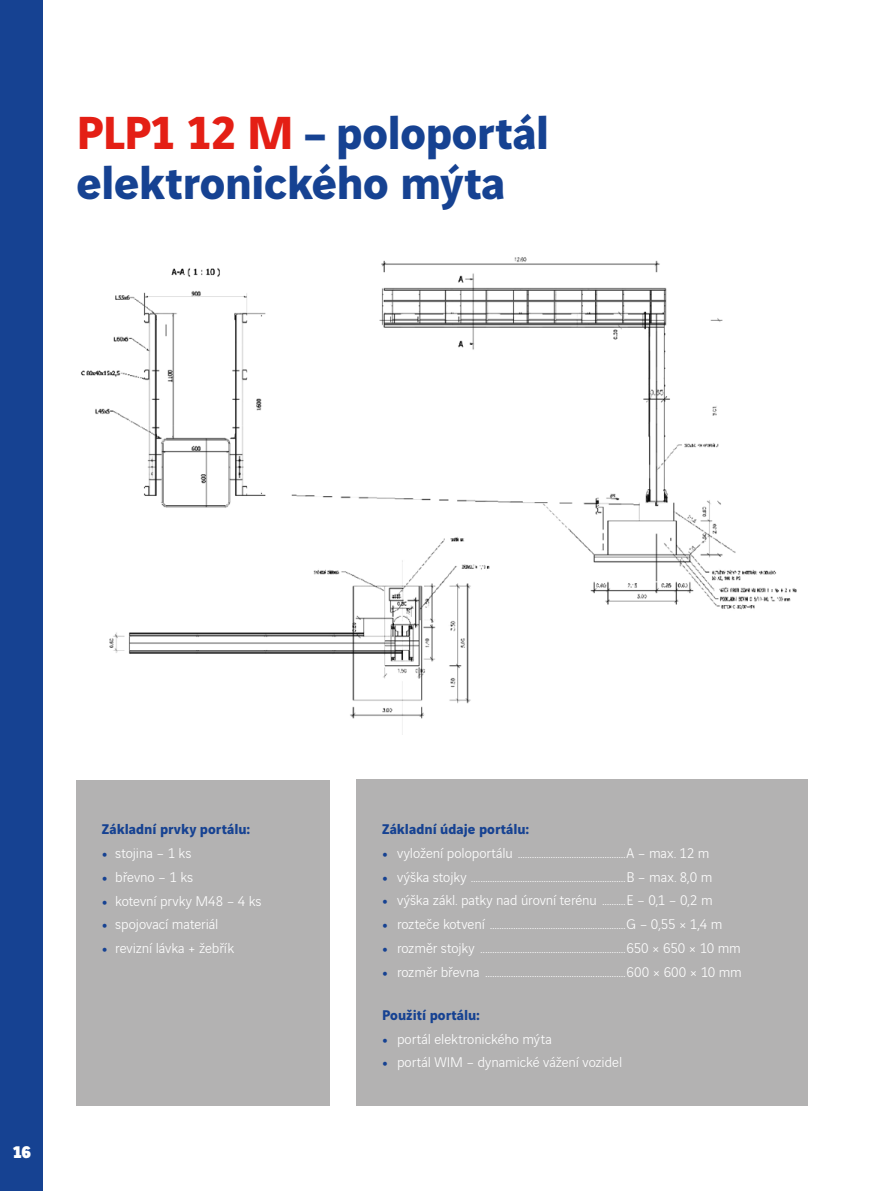
<style>
.page{position:relative;width:893px;height:1191px;background:#fff}
.page>*{position:absolute;margin:0;border:0;box-sizing:border-box;transform-origin:0 0}
.t1{font:700 49.5px/49.5px "Vinci Sans";letter-spacing:-.01em;color:#164292}
.t2{font:900 18px "Vinci Sans";color:#fff}
.t3{font:300 15px "Vinci Sans";letter-spacing:-.005em;color:#fff}
.t4{font:700 15px "Vinci Sans";color:#164292}
.s1{color:#e41f15}
.s2{font-family:"Minion Pro";font-weight:400;color:#164292}
</style>
<div class="page">
<div style="left:0;top:0;width:43px;height:1191px;background:#164292"></div>
<img style="left:81px;top:257px;width:716px;height:477px">
<div style="left:77px;top:780px;width:253px;height:326px;background:#b3b2b2"></div>
<div style="left:357px;top:780px;width:451px;height:326px;background:#b3b2b2"></div>
<h1 class="t1" style="left:77px;top:103px;width:474px"><span class="s1">PLP1 12 M</span> – poloportál elektronického mýta</h1>
<p class="t4" style="left:102px;top:817px;width:150px">Základní prvky portálu:</p>
<p class="t3" style="left:102px;top:842px;width:91px"><span class="s2">•</span> stojina – 1 ks</p>
<p class="t3" style="left:102px;top:866px;width:93px"><span class="s2">•</span> břevno – 1 ks</p>
<p class="t3" style="left:102px;top:890px;width:161px"><span class="s2">•</span> kotevní prvky M48 – 4 ks</p>
<p class="t3" style="left:102px;top:913px;width:118px"><span class="s2">•</span> spojovací materiál</p>
<p class="t3" style="left:102px;top:937px;width:134px"><span class="s2">•</span> revizní lávka + žebřík</p>
<p class="t2" style="left:13px;top:1137px;width:20px">16</p>
<p class="t4" style="left:382px;top:817px;width:149px">Základní údaje portálu:</p>
<p class="t3" style="left:382px;top:842px;width:329px"><span class="s2">•</span> vyložení poloportálu ..............................................A – max. 12 m</p>
<p class="t3" style="left:382px;top:865px;width:332px"><span class="s2">•</span> výška stojky ..................................................................B – max. 8,0 m</p>
<p class="t3" style="left:382px;top:889px;width:332px"><span class="s2">•</span> výška zákl. patky nad úrovní terénu ..........E – 0,1 – 0,2 m</p>
<p class="t3" style="left:382px;top:913px;width:342px"><span class="s2">•</span> rozteče kotvení ..........................................................G – 0,55 × 1,4 m</p>
<p class="t3" style="left:382px;top:937px;width:360px"><span class="s2">•</span> rozměr stojky ..............................................................650 × 650 × 10 mm</p>
<p class="t3" style="left:382px;top:960px;width:361px"><span class="s2">•</span> rozměr břevna ............................................................600 × 600 × 10 mm</p>
<p class="t4" style="left:382px;top:1003px;width:100px">Použití portálu:</p>
<p class="t3" style="left:382px;top:1027px;width:171px"><span class="s2">•</span> portál elektronického mýta</p>
<p class="t3" style="left:382px;top:1051px;width:242px"><span class="s2">•</span> portál WIM – dynamické vážení vozidel</p>
</div>
